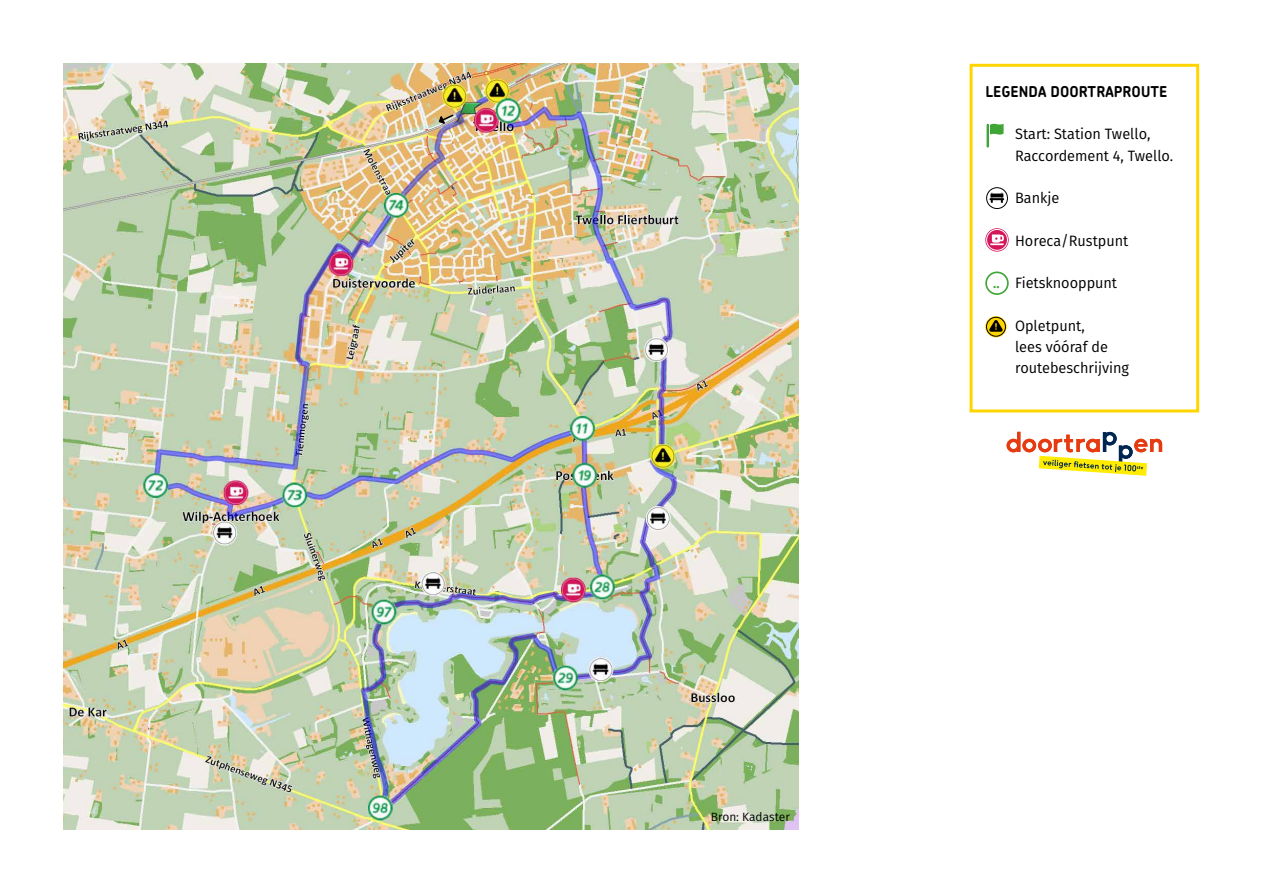
<style>
.page{position:relative;width:1263px;height:893px;background:#fff}
.page>*{position:absolute;margin:0;border:0;box-sizing:border-box;transform-origin:0 0}
.t1{font:15px/21.3px "Fira Sans";color:#000}
.t2{font:700 15px "Chevin Pro";letter-spacing:.005em;color:#000;scale:.96 1}
.t3{font:12px "Fira Sans";color:#000}
.s1{font-weight:600;font-style:italic;font-size:13.5px;color:#3fa535}
</style>
<div class="page">
<img style="left:64px;top:64px;width:735px;height:765px">
<svg style="left:438px;top:113px;width:17px;height:13px"></svg>
<svg style="left:985px;top:186px;width:24px;height:24px"></svg>
<div style="left:986px;top:188px;width:22px;height:21px;border:1px solid #000;border-radius:50%"></div>
<svg style="left:989px;top:192px;width:15px;height:11px"></svg>
<svg style="left:985px;top:228px;width:24px;height:24px"></svg>
<div style="left:986px;top:229px;width:22px;height:21px;border:1px solid #fff;border-radius:50%"></div>
<svg style="left:990px;top:235px;width:14px;height:10px"></svg>
<div style="left:985px;top:271px;width:24px;height:24px;border:2px solid #3fa535;border-radius:50%"></div>
<svg style="left:985px;top:316px;width:21px;height:21px"></svg>
<div style="left:986px;top:317px;width:19px;height:19px;border:1px solid #000;border-radius:50%"></div>
<svg style="left:989px;top:320px;width:14px;height:12px"></svg>
<div style="left:969px;top:64px;width:230px;height:348px;border:3px solid #ffd500"></div>
<hr style="left:986px;top:124px;width:3px;height:24px;background:#3fa535">
<svg style="left:990px;top:124px;width:13px;height:11px"></svg>
<svg style="left:1006px;top:432px;width:156px;height:44px"></svg>
<p class="t3" style="left:711px;top:808px;width:81px">Bron: Kadaster</p>
<p class="t2" style="left:985px;top:82px;width:191px">LEGENDA DOORTRAPROUTE</p>
<p class="t1" style="left:1015px;top:123px;width:160px">Start: Station Twello,<br>Raccordement 4, Twello.</p>
<p class="t1" style="left:1015px;top:187px;width:46px">Bankje</p>
<p class="t1" style="left:1015px;top:229px;width:115px">Horeca/Rustpunt</p>
<p class="t1" style="left:993px;top:272px;width:125px"><span class="s1">..</span> Fietsknooppunt</p>
<p class="t1" style="left:1015px;top:314px;width:115px">Opletpunt,<br>lees vóóraf de routebeschrijving</p>
</div>
